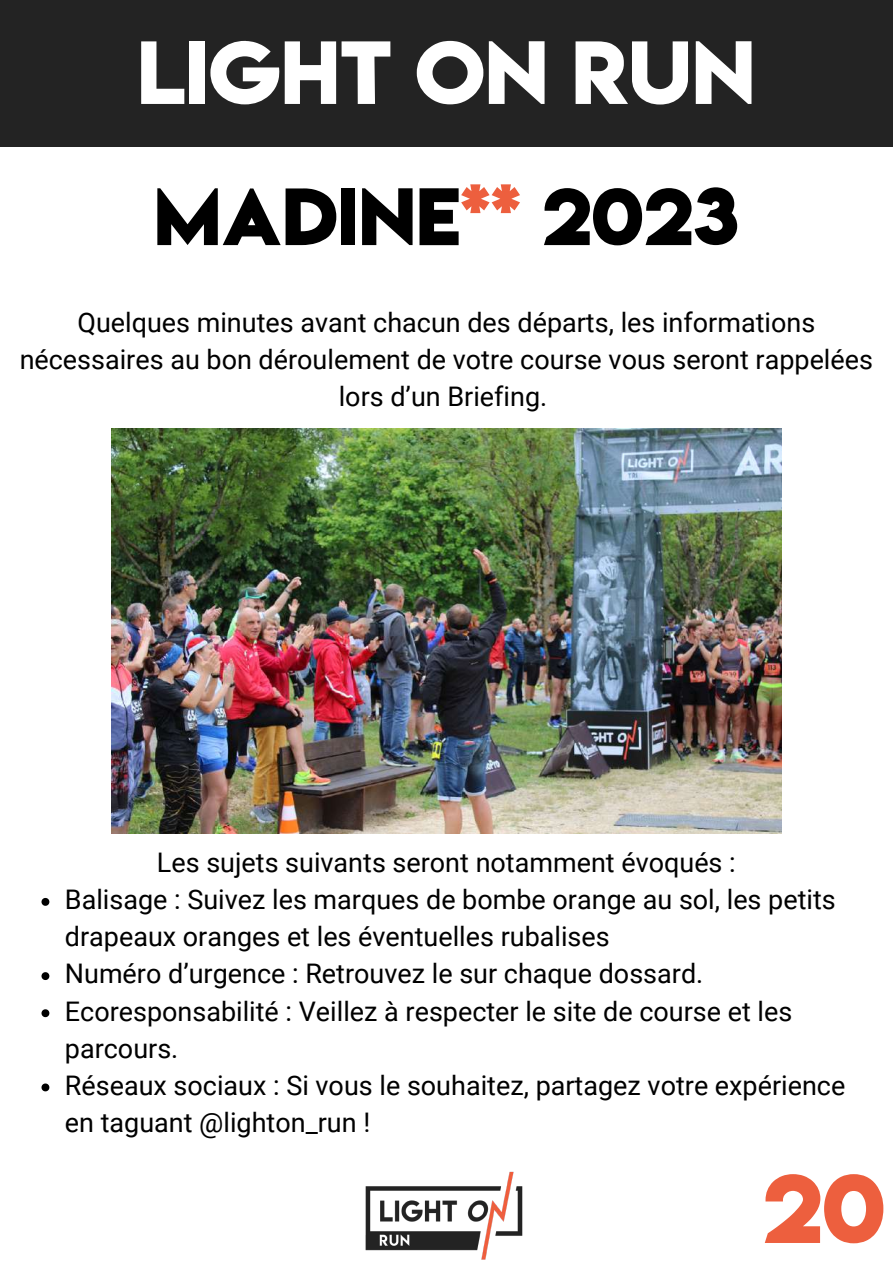
<style>
.page{position:relative;width:893px;height:1264px;background:#fff}
.page>*{position:absolute;margin:0;border:0;box-sizing:border-box;transform-origin:0 0}
.t1{font:86.85px "Lemon Milkbold";color:#ed5f3e}
.t2{font:79.5px "Lemon Milkbold";color:#fff}
.t3{font:72px "Lemon Milkbold";color:#000}
.t4{font:27px/37px "Roboto";color:#000;text-align:center}
.s1{color:#ed5f3e}
</style>
<div class="page">
<div style="left:0;top:0;width:892px;height:147px;background:#232323"></div>
<img style="left:112px;top:428px;width:669px;height:405px">
<svg style="left:41px;top:898px;width:8px;height:7px"></svg>
<svg style="left:41px;top:972px;width:8px;height:8px"></svg>
<svg style="left:41px;top:1009px;width:8px;height:8px"></svg>
<svg style="left:41px;top:1083px;width:8px;height:8px"></svg>
<img style="left:365px;top:1171px;width:158px;height:89px">
<h2 class="t2" style="left:137px;top:16px;width:619px">LIGHT ON RUN</h2>
<h3 class="t3" style="left:154px;top:165px;width:586px">MADINE<span class="s1">**</span> 2023</h3>
<p class="t4" style="left:20px;top:304px;width:854px">Quelques minutes avant chacun des départs, les informations nécessaires au bon déroulement de votre course vous seront rappelées lors d’un Briefing.</p>
<p class="t4" style="left:157px;top:844px;width:580px">Les sujets suivants seront notamment évoqués :</p>
<p class="t4" style="left:65px;top:881px;width:781px;text-align:left">Balisage : Suivez les marques de bombe orange au sol, les petits drapeaux oranges et les éventuelles rubalises<br>Numéro d’urgence : Retrouvez le sur chaque dossard.<br>Ecoresponsabilité : Veillez à respecter le site de course et les parcours.<br>Réseaux sociaux : Si vous le souhaitez, partagez votre expérience en taguant @lighton_run !</p>
<h1 class="t1" style="left:762px;top:1146px;width:124px">20</h1>
</div>
